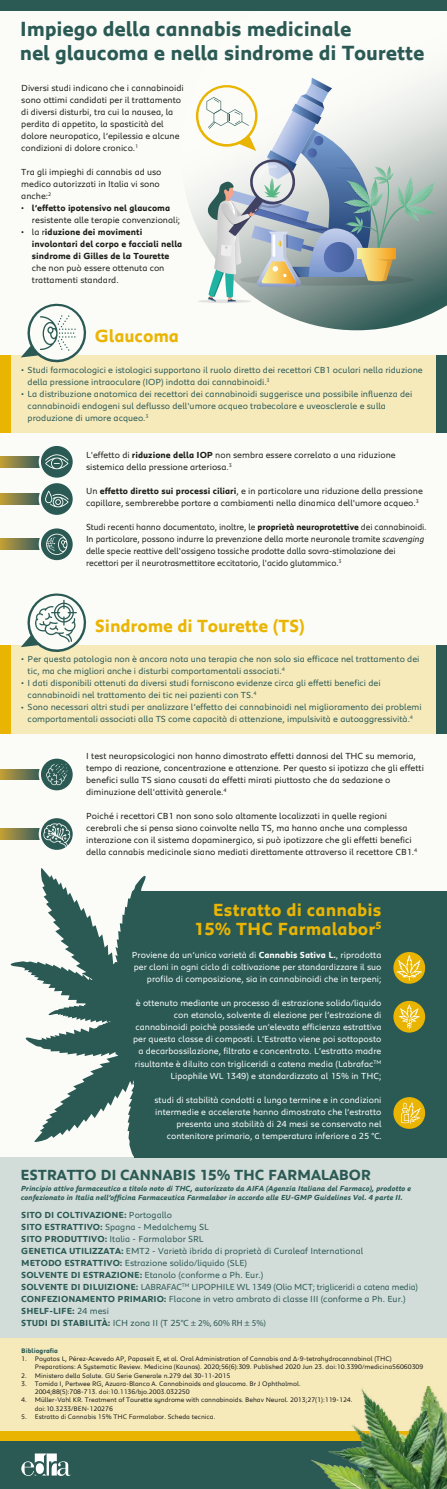
<style>
.page{position:relative;width:447px;height:1489px;background:#fff}
.page>*{position:absolute;margin:0;border:0;box-sizing:border-box;transform-origin:0 0}
.t1{font:700 21px/24px "Peugeot";letter-spacing:-.01em;color:#2b5a55}
.t2{font:700 18px/19.5px "Peugeot";color:#eab502;text-align:right}
.t3{font:700 15px "Peugeot";letter-spacing:-.01em;color:#2b5a55}
.t4{font:9px/12px "Peugeot";color:#1d1d1b}
.t5{font:9px/12px "Peugeot";color:#2b5a55}
.t6{font:9px/12px "Peugeot";color:#fff;text-align:right}
.t7{font:700 9px/12px "Peugeot";color:#1d1d1b}
.t8{font:italic 700 7.5px/9px "Peugeot";color:#2b5a55}
.t9{font:6.75px/8.2px "Peugeot";color:#1d1d1b}
.t10{font:700 6.75px "Peugeot";color:#2b5a55}
.s1{font-weight:700}
.s2{font-weight:400}
.s3{font-style:italic}
.s4{font-family:"Myriad Pro"}
</style>
<div class="page">
<div style="left:0;top:0;width:446px;height:1436px;background:#fbfcf8"></div>
<svg style="left:189px;top:83px;width:257px;height:247px"></svg>
<svg style="left:10px;top:868px;width:136px;height:288px"></svg>
<div style="left:134px;top:891px;width:312px;height:266px;background:#2b5a55"></div>
<div style="left:0;top:1157px;width:446px;height:180px;background:#d2dcd8"></div>
<div style="left:0;top:1337px;width:446px;height:93px;background:#f6eabb"></div>
<div style="left:0;top:1430px;width:446px;height:11px;background:#eab502"></div>
<div style="left:0;top:1441px;width:446px;height:47px;background:#2b5a55"></div>
<img style="left:275px;top:1386px;width:171px;height:102px">
<div style="left:0;top:355px;width:446px;height:78px;background:#f6eabb"></div>
<div style="left:0;top:355px;width:11px;height:78px;background:#eab502"></div>
<div style="left:436px;top:355px;width:10px;height:78px;background:#2b5a55"></div>
<div style="left:0;top:645px;width:446px;height:88px;background:#f6eabb"></div>
<div style="left:0;top:645px;width:11px;height:88px;background:#eab502"></div>
<div style="left:436px;top:645px;width:10px;height:88px;background:#2b5a55"></div>
<div style="left:0;top:0;width:446px;height:11px;background:#2b5a55"></div>
<svg style="left:393px;top:951px;width:32px;height:32px"></svg>
<svg style="left:393px;top:1000px;width:32px;height:32px"></svg>
<div style="left:393px;top:1097px;width:32px;height:31px;background:#eab502;border-radius:16px"></div>
<hr style="left:197px;top:299px;width:54px;height:4px;background:#e2e3e0;border-radius:50%">
<svg style="left:196px;top:78px;width:239px;height:224px"></svg>
<svg style="left:0;top:456px;width:39px;height:11px"></svg>
<svg style="left:0;top:493px;width:39px;height:11px"></svg>
<svg style="left:0;top:539px;width:39px;height:10px"></svg>
<svg style="left:0;top:769px;width:39px;height:10px"></svg>
<svg style="left:0;top:828px;width:39px;height:11px"></svg>
<svg style="left:39px;top:528px;width:34px;height:33px"></svg>
<svg style="left:39px;top:446px;width:34px;height:69px"></svg>
<svg style="left:21px;top:303px;width:66px;height:60px"></svg>
<svg style="left:39px;top:818px;width:34px;height:32px"></svg>
<svg style="left:39px;top:758px;width:34px;height:33px"></svg>
<svg style="left:21px;top:593px;width:66px;height:59px"></svg>
<svg style="left:396px;top:955px;width:25px;height:25px"></svg>
<svg style="left:398px;top:1004px;width:21px;height:24px"></svg>
<svg style="left:401px;top:1102px;width:19px;height:21px"></svg>
<svg style="left:21px;top:1453px;width:50px;height:22px"></svg>
<h1 class="t1" style="left:20px;top:14px;width:406px">Impiego della cannabis medicinale<br>nel glaucoma e nella sindrome di Tourette</h1>
<p class="t4" style="left:21px;top:81px;width:164px">Diversi studi indicano che i cannabinoidi sono ottimi candidati per il trattamento di diversi disturbi, tra cui la nausea, la perdita di appetito, la spasticità del dolore neuropatico, l’epilessia e alcune condizioni di dolore cronico.<sup>1</sup></p>
<p class="t4" style="left:21px;top:165px;width:142px">Tra gli impieghi di cannabis ad uso medico autorizzati in Italia vi sono anche:<sup>2</sup></p>
<p class="t4" style="left:32px;top:201px;width:150px;text-indent:-11px">• <span class="s1">l’effetto ipotensivo nel glaucoma </span>resistente alle terapie convenzionali;</p>
<p class="t7" style="left:32px;top:225px;width:152px;text-indent:-11px"><span class="s2">• la r</span>iduzione dei movimenti involontari del corpo e facciali nella sindrome di Gilles de la Tourette</p>
<p class="t4" style="left:32px;top:261px;width:134px">che non può essere ottenuta con trattamenti standard.</p>
<h2 class="t2" style="left:95px;top:324px;width:85px">Glaucoma</h2>
<p class="t5" style="left:28px;top:362px;width:396px;text-indent:-6px">• Studi farmacologici e istologici supportano il ruolo diretto dei recettori CB1 oculari nella riduzione della pressione intraoculare (IOP) indotta dai cannabinoidi.<sup>3</sup></p>
<p class="t5" style="left:28px;top:386px;width:386px;text-indent:-6px">• La distribuzione anatomica dei recettori dei cannabinoidi suggerisce una possibile influenza dei cannabinoidi endogeni sul deflusso dell'umore acqueo trabecolare e uveosclerale e sulla produzione di umore acqueo.<sup>3</sup></p>
<p class="t4" style="left:86px;top:447px;width:311px">L'effetto di <span class="s1">riduzione della IOP</span> non sembra essere correlato a una riduzione sistemica della pressione arteriosa.<sup>3</sup></p>
<p class="t4" style="left:86px;top:483px;width:338px">Un <span class="s1">effetto diretto sui processi ciliari</span>, e in particolare una riduzione della pressione capillare, sembrerebbe portare a cambiamenti nella dinamica dell'umore acqueo.<sup>3</sup></p>
<p class="t4" style="left:86px;top:519px;width:342px">Studi recenti hanno documentato, inoltre, le <span class="s1">proprietà neuroprotettive</span> dei cannabinoidi.<br>In particolare, possono indurre la prevenzione della morte neuronale tramite <span class="s3">scavenging </span>delle specie reattive dell'ossigeno tossiche prodotte dalla sovra-stimolazione dei recettori per il neurotrasmettitore eccitatorio, l'acido glutammico.<sup>3</sup></p>
<h2 class="t2" style="left:95px;top:614px;width:211px">Sindrome di Tourette (TS)</h2>
<p class="t5" style="left:28px;top:651px;width:393px;text-indent:-6px">• Per questa patologia non è ancora nota una terapia che non solo sia efficace nel trattamento dei tic, ma che migliori anche i disturbi comportamentali associati.<sup>4</sup></p>
<p class="t5" style="left:28px;top:675px;width:354px;text-indent:-6px">• I dati disponibili ottenuti da diversi studi forniscono evidenze circa gli effetti benefici dei cannabinoidi nel trattamento dei tic nei pazienti con TS.<sup>4</sup></p>
<p class="t5" style="left:21px;top:699px;width:402px;text-align:center"><span class="s4">•</span> Sono necessari altri studi per analizzare l’effetto dei cannabinoidi nel miglioramento dei problemi comportamentali associati alla TS come capacità di attenzione, impulsività e autoaggressività.<sup>4</sup></p>
<p class="t4" style="left:86px;top:749px;width:339px">I test neuropsicologici non hanno dimostrato effetti dannosi del THC su memoria, tempo di reazione, concentrazione e attenzione. Per questo si ipotizza che gli effetti benefici sulla TS siano causati da effetti mirati piuttosto che da sedazione o diminuzione dell'attività generale.<sup>4</sup></p>
<p class="t4" style="left:86px;top:809px;width:332px">Poiché i recettori CB1 non sono solo altamente localizzati in quelle regioni cerebrali che si pensa siano coinvolte nella TS, ma hanno anche una complessa interazione con il sistema dopaminergico, si può ipotizzare che gli effetti benefici della cannabis medicinale siano mediati direttamente attraverso il recettore CB1.<sup>4</sup></p>
<h2 class="t2" style="left:194px;top:897px;width:189px">Estratto di cannabis<br>15% THC Farmalabor<sup>5</sup></h2>
<p class="t6" style="left:132px;top:948px;width:251px">Proviene da un’unica varietà di <span class="s1">Cannabis Sativa L.</span>, riprodotta per cloni in ogni ciclo di coltivazione per standardizzare il suo profilo di composizione, sia in cannabinoidi che in terpeni;</p>
<p class="t6" style="left:133px;top:996px;width:250px">è ottenuto mediante un processo di estrazione solido/liquido con etanolo, solvente di elezione per l’estrazione di cannabinoidi poichè possiede un’elevata efficienza estrattiva per questa classe di composti. L’Estratto viene poi sottoposto a decarbossilazione, filtrato e concentrato. L’estratto madre risultante è diluito con trigliceridi a catena media (Labrafac<sup>TM </sup>Lipophile WL 1349) e standardizzato al 15% in THC;</p>
<p class="t6" style="left:154px;top:1092px;width:228px">studi di stabilità condotti a lungo termine e in condizioni intermedie e accelerate hanno dimostrato che l’estratto presenta una stabilità di 24 mesi se conservato nel contenitore primario, a temperatura inferiore a 25 <span class="s4">°C.</span></p>
<h3 class="t3" style="left:20px;top:1162px;width:351px">ESTRATTO DI CANNABIS 15% THC FARMALABOR</h3>
<p class="t5" style="left:21px;top:1207px;width:398px"><span class="s1">SITO DI COLTIVAZIONE:</span> Portogallo<br><span class="s1">SITO ESTRATTIVO:</span> Spagna - Medalchemy SL<br><span class="s1">SITO PRODUTTIVO:</span> Italia - Farmalabor SRL<br><span class="s1">GENETICA UTILIZZATA:</span> EMT2 - Varietà ibrida di proprietà di Curaleaf International<br><span class="s1">METODO ESTRATTIVO:</span> Estrazione solido/liquido (SLE)<br><span class="s1">SOLVENTE DI ESTRAZIONE:</span> Etanolo (conforme a Ph. Eur.)<br><span class="s1">SOLVENTE DI DILUIZIONE:</span> LABRAFAC<sup>TM</sup> LIPOPHILE WL 1349 (Olio MCT; trigliceridi a catena media)<br><span class="s1">CONFEZIONAMENTO PRIMARIO:</span> Flacone in vetro ambrato di classe III (conforme a Ph. Eur.)<br><span class="s1">SHELF-LIFE:</span> 24 mesi<br><span class="s1">STUDI DI STABILITÀ:</span> ICH zona II (T 25<span class="s4">°C ± 2%, 60% RH ± 5%)</span></p>
<p class="t8" style="left:21px;top:1183px;width:391px">Principio attivo farmaceutico a titolo noto di THC, autorizzato da AIFA (Agenzia Italiana del Farmaco), prodotto e confezionato in Italia nell’officina Farmaceutica Farmalabor in accordo alle EU-GMP Guidelines Vol. 4 parte II.</p>
<p class="t10" style="left:21px;top:1344px;width:38px">Bibliografia</p>
<p class="t9" style="left:35px;top:1353px;width:390px;text-indent:-13px">1. Poyatos L, Pérez-Acevedo AP, Papaseit E, et al. Oral Administration of Cannabis and Δ-9-tetrahydrocannabinol (THC)<br>Preparations: A Systematic Review. Medicina (Kaunas). 2020;56(6):309. Published 2020 Jun 23. doi:10.3390/medicina56060309</p>
<p class="t9" style="left:21px;top:1370px;width:210px">2. Ministero della Salute. GU Serie Generale n.279 del 30-11-2015</p>
<p class="t9" style="left:35px;top:1378px;width:267px;text-indent:-13px">3. Tomida I, Pertwee RG, Azuara-Blanco A. Cannabinoids and glaucoma. Br J Ophthalmol.<br>2004;88(5):708-713. doi:10.1136/bjo.2003.032250</p>
<p class="t9" style="left:35px;top:1394px;width:319px;text-indent:-13px">4. Müller-Vahl KR. Treatment of Tourette syndrome with cannabinoids. Behav Neurol. 2013;27(1):119-124. doi:10.3233/BEN-120276</p>
<p class="t9" style="left:21px;top:1411px;width:195px">5. Estratto di Cannabis 15% THC Farmalabor. Scheda tecnica.</p>
</div>
